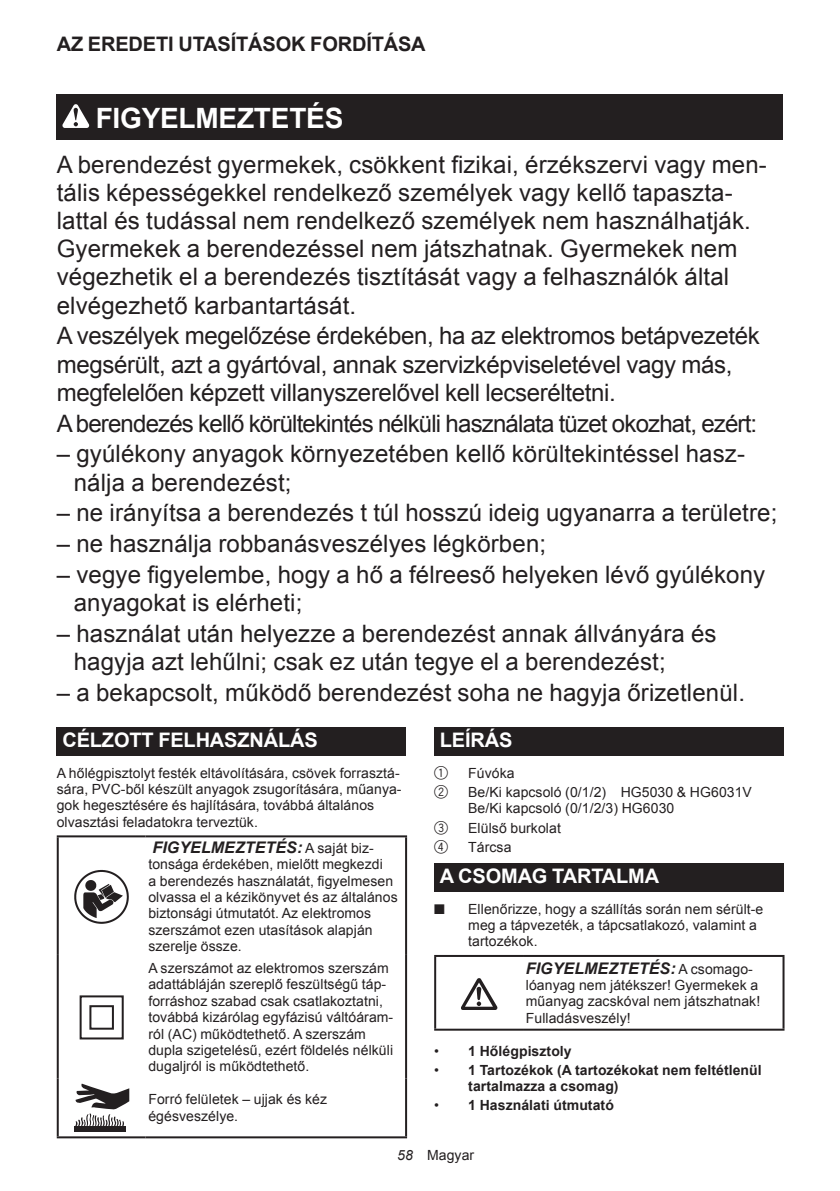
<style>
.page{position:relative;width:840px;height:1191px;background:#fff}
.page>*{position:absolute;margin:0;border:0;box-sizing:border-box;transform-origin:0 0}
.t1{font:700 28px "Arial";letter-spacing:-.01em;color:#fff}
.t2{font:24px/28px "Arial";letter-spacing:.005em;color:#231f20}
.t3{font:24px/28px "Arial";letter-spacing:-.015em;color:#231f20}
.t4{font:24px "Arial";letter-spacing:-.035em;color:#231f20}
.t5{font:700 20px "Arial";letter-spacing:-.01em;color:#fff}
.t6{font:700 20px "Arial";letter-spacing:-.01em;color:#231f20}
.t7{font:italic 700 16px "Arial";letter-spacing:.005em;color:#231f20}
.t8{font:14px/16.4px "Arial";letter-spacing:.005em;color:#231f20}
.t9{font:700 14px/16.4px "Arial";letter-spacing:.005em;color:#231f20}
.t10{font:14px "Round Box Alph Illust";color:#231f20}
.s1{font-weight:400;font-style:normal;font-size:14px}
.s2{font-weight:400}
.s3{font-style:italic}
</style>
<div class="page">
<div style="left:57px;top:94px;width:725px;height:45px;background:#231f20"></div>
<svg style="left:62px;top:104px;width:27px;height:24px"></svg>
<div style="left:57px;top:727px;width:348px;height:28px;background:#231f20"></div>
<hr style="left:57px;top:835px;width:88px;height:2px;background:#231f20">
<hr style="left:57px;top:837px;width:2px;height:117px;background:#231f20">
<hr style="left:145px;top:835px;width:262px;height:2px;background:#231f20">
<hr style="left:405px;top:837px;width:2px;height:117px;background:#231f20">
<hr style="left:57px;top:954px;width:2px;height:124px;background:#231f20">
<hr style="left:405px;top:954px;width:2px;height:124px;background:#231f20">
<hr style="left:57px;top:1078px;width:2px;height:58px;background:#231f20">
<hr style="left:405px;top:1078px;width:2px;height:58px;background:#231f20">
<hr style="left:57px;top:1136px;width:88px;height:2px;background:#231f20">
<hr style="left:145px;top:1136px;width:262px;height:2px;background:#231f20">
<img style="left:74px;top:869px;width:55px;height:55px">
<div style="left:89px;top:1005px;width:25px;height:24px;border:2px solid #231f20"></div>
<div style="left:80px;top:995px;width:44px;height:44px;border:2px solid #231f20"></div>
<div style="left:74px;top:1126px;width:51px;height:5px;background:#231f20"></div>
<svg style="left:75px;top:1083px;width:54px;height:42px"></svg>
<div style="left:434px;top:727px;width:348px;height:28px;background:#231f20"></div>
<div style="left:434px;top:863px;width:348px;height:28px;background:#231f20"></div>
<hr style="left:434px;top:955px;width:88px;height:2px;background:#231f20">
<hr style="left:434px;top:957px;width:2px;height:71px;background:#231f20">
<hr style="left:522px;top:955px;width:262px;height:2px;background:#231f20">
<hr style="left:782px;top:957px;width:2px;height:71px;background:#231f20">
<hr style="left:434px;top:1028px;width:88px;height:2px;background:#231f20">
<hr style="left:522px;top:1028px;width:262px;height:2px;background:#231f20">
<svg style="left:461px;top:978px;width:36px;height:32px"></svg>
<h3 class="t6" style="left:57px;top:31px;width:370px">AZ EREDETI UTASÍTÁSOK FORDÍTÁSA</h3>
<h1 class="t1" style="left:96px;top:99px;width:249px">FIGYELMEZTETÉS</h1>
<p class="t2" style="left:57px;top:151px;width:711px">A berendezést gyermekek, csökkent fizikai, érzékszervi vagy men&shy;tális képességekkel rendelkező személyek vagy kellő tapaszta&shy;lattal és tudással nem rendelkező személyek nem használhatják.<br>Gyermekek a berendezéssel nem játszhatnak. Gyermekek nem végezhetik el a berendezés tisztítását vagy a felhasználók által elvégezhető karbantartását.</p>
<h2 class="t3" style="left:57px;top:322px;width:704px">A veszélyek megelőzése érdekében, ha az elektromos betápvezeték megsérült, azt a gyártóval, annak szervizképviseletével vagy más, megfelelően képzett villanyszerelővel kell lecseréltetni.</h2>
<h2 class="t4" style="left:57px;top:407px;width:701px">A berendezés kellő körültekintés nélküli használata tüzet okozhat, ezért:</h2>
<h2 class="t2" style="left:74px;top:440px;width:672px;text-indent:-17px">– gyúlékony anyagok környezetében kellő körültekintéssel hasz&shy;nálja a berendezést;</h2>
<h2 class="t2" style="left:57px;top:499px;width:721px">– ne irányítsa a berendezés t túl hosszú ideig ugyanarra a területre;</h2>
<h2 class="t2" style="left:57px;top:530px;width:490px">– ne használja robbanásveszélyes légkörben;</h2>
<h2 class="t2" style="left:74px;top:561px;width:692px;text-indent:-17px">– vegye figyelembe, hogy a hő a félreeső helyeken lévő gyúlékony anyagokat is elérheti;</h2>
<h2 class="t2" style="left:74px;top:620px;width:644px;text-indent:-17px">– használat után helyezze a berendezést annak állványára és hagyja azt lehűlni; csak ez után tegye el a berendezést;</h2>
<h2 class="t2" style="left:57px;top:679px;width:689px">– a bekapcsolt, működő berendezést soha ne hagyja őrizetlenül.</h2>
<h3 class="t5" style="left:62px;top:727px;width:257px">CÉLZOTT FELHASZNÁLÁS</h3>
<p class="t8" style="left:57px;top:764px;width:346px">A hőlégpisztolyt festék eltávolítására, csövek forrasztá&shy;sára, PVC-ből készült anyagok zsugorítására, műanya&shy;gok hegesztésére és hajlítására, továbbá általános olvasztási feladatokra terveztük.</p>
<p class="t7" style="left:152px;top:836px;width:223px">FIGYELMEZTETÉS: <span class="s1">A saját biz-</span></p>
<p class="t8" style="left:148px;top:856px;width:251px">tonsága érdekében, mielőtt megkezdi<br>a berendezés használatát, figyelmesen olvassa el a kézikönyvet és az általános biztonsági útmutatót. Az elektromos szerszámot ezen utasítások alapján szerelje össze.</p>
<p class="t8" style="left:148px;top:960px;width:246px">A szerszámot az elektromos szerszám adattábláján szereplő feszültségű táp&shy;forráshoz szabad csak csatlakoztatni, továbbá kizárólag egyfázisú váltóáram&shy;ról (AC) működtethető. A szerszám dupla szigetelésű, ezért földelés nélküli dugaljról is működtethető.</p>
<p class="t8" style="left:148px;top:1091px;width:180px">Forró felületek – ujjak és kéz égésveszélye.</p>
<h3 class="t5" style="left:439px;top:727px;width:74px">LEÍRÁS</h3>
<p class="t10" style="left:434px;top:765px;width:15px">1</p>
<p class="t8" style="left:468px;top:764px;width:48px">Fúvóka</p>
<p class="t10" style="left:434px;top:785px;width:15px">2</p>
<p class="t8" style="left:468px;top:784px;width:285px">Be/Ki kapcsoló (0/1/2) HG5030 &amp; HG6031V<br>Be/Ki kapcsoló (0/1/2/3) HG6030</p>
<p class="t10" style="left:434px;top:820px;width:15px">3</p>
<p class="t8" style="left:468px;top:819px;width:94px">Elülső burkolat</p>
<p class="t10" style="left:434px;top:839px;width:15px">4</p>
<p class="t8" style="left:468px;top:838px;width:45px">Tárcsa</p>
<h3 class="t5" style="left:439px;top:862px;width:221px">A CSOMAG TARTALMA</h3>
<p class="t8" style="left:468px;top:900px;width:296px">Ellenőrizze, hogy a szállítás során nem sérült-e meg a tápvezeték, a tápcsatlakozó, valamint a tartozékok.</p>
<p class="t7" style="left:525px;top:957px;width:228px">FIGYELMEZTETÉS: <span class="s1">A csomago-</span></p>
<p class="t8" style="left:525px;top:977px;width:236px">lóanyag nem játékszer! Gyermekek a műanyag zacskóval nem játszhatnak!<br>Fulladásveszély!</p>
<p class="t9" style="left:434px;top:1042px;width:139px"><span class="s2">•</span> 1 Hőlégpisztoly</p>
<p class="t9" style="left:468px;top:1062px;width:295px;text-indent:-34px"><span class="s2">•</span> 1 Tartozékok (A tartozékokat nem feltétlenül tartalmazza a csomag)</p>
<p class="t9" style="left:434px;top:1097px;width:181px"><span class="s2">•</span> 1 Használati útmutató</p>
<p class="t8" style="left:397px;top:1147px;width:78px"><span class="s3">58</span> Magyar</p>
</div>
